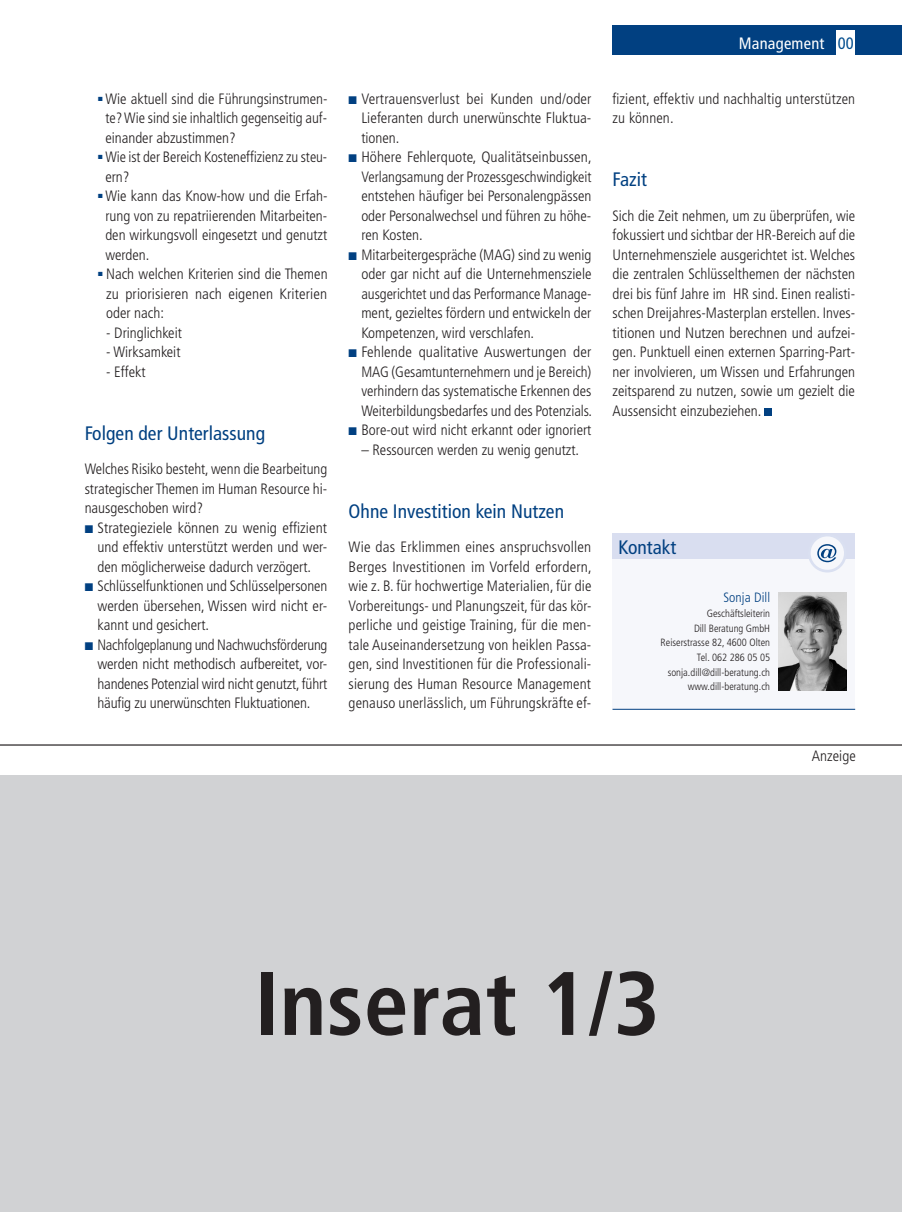
<style>
.page{position:relative;width:902px;height:1212px;background:#fff}
.page>*{position:absolute;margin:0;border:0;box-sizing:border-box;transform-origin:0 0}
.t1{font:700 condensed 90px "Frutiger LT Std";letter-spacing:.005em;color:#231f20}
.Zwischentitel{font:condensed 19.5px "Frutiger LT Std";letter-spacing:.005em;color:#014081}
.Kasten_Titel{font:condensed 19.5px "Frutiger LT Std";letter-spacing:.005em;color:#014081}
.Rubrik{font:condensed 16.5px "Frutiger LT Std";letter-spacing:.015em;color:#fff}
.t2{font:condensed 16.5px "Frutiger LT Std";color:#024d8e}
.Lauftext{font:300 condensed 15px/19.5px "Frutiger LT Std";color:#231f20;text-align:justify}
.Einzug_Quadrat{font:300 condensed 15px/19.5px "Frutiger LT Std";color:#231f20;text-align:justify}
.Kasten_Text{font:300 condensed 15px "Frutiger LT Std";color:#231f20}
.Name_Autor{font:300 condensed 13.5px "Frutiger LT Std";letter-spacing:.005em;color:#014081}
.Beschreib_Autor{font:300 condensed 10.5px "Frutiger LT Std";color:#231f20}
.s1{color:#014081}
</style>
<div class="page">
<div style="left:612px;top:26px;width:289px;height:29px;background:#014081"></div>
<div style="left:836px;top:31px;width:19px;height:27px;background:#fff"></div>
<div style="left:764px;top:408px;width:8px;height:8px;background:#014081"></div>
<div style="left:612px;top:533px;width:243px;height:26px;background:#d9def0"></div>
<div style="left:612px;top:559px;width:243px;height:150px;background:#f6f7fb"></div>
<hr style="left:612px;top:709px;width:243px;height:1px;background:#014081">
<img style="left:778px;top:592px;width:68px;height:98px">
<svg style="left:809px;top:536px;width:37px;height:36px"></svg>
<div style="left:0;top:775px;width:901px;height:437px;background:#d1d2d4"></div>
<hr style="left:0;top:744px;width:901px;height:2px;background:#231f20">
<p class="Lauftext" style="left:105px;top:89px;width:224px;text-indent:-7px"><sup>■</sup> Wie aktuell sind die Führungsinstrumen&shy;te? Wie sind sie inhaltlich gegenseitig auf&shy;einander abzustimmen?</p>
<p class="Lauftext" style="left:105px;top:148px;width:223px;text-indent:-7px"><sup>■</sup> Wie ist der Bereich Kosteneffizienz zu steu&shy;ern?</p>
<p class="Lauftext" style="left:105px;top:187px;width:224px;text-indent:-7px"><sup>■</sup> Wie kann das Know-how und die Erfah&shy;rung von zu repatriierenden Mitarbeiten&shy;den wirkungsvoll eingesetzt und genutzt werden.</p>
<p class="Lauftext" style="left:106px;top:265px;width:223px;text-indent:-8px"><sup>■</sup> Nach welchen Kriterien sind die Themen zu priorisieren nach eigenen Kriterien oder nach:</p>
<p class="Kasten_Text" style="left:106px;top:324px;width:77px">- Dringlichkeit</p>
<p class="Kasten_Text" style="left:106px;top:344px;width:76px">- Wirksamkeit</p>
<p class="Kasten_Text" style="left:106px;top:363px;width:41px">- Effekt</p>
<p class="Zwischentitel" style="left:85px;top:422px;width:182px">Folgen der Unterlassung</p>
<p class="Lauftext" style="left:85px;top:460px;width:244px">Welches Risiko besteht, wenn die Bearbeitung strategischer Themen im Human Resource hi&shy;nausgeschoben wird?</p>
<p class="Einzug_Quadrat" style="left:97px;top:518px;width:231px;text-indent:-13px"><span class="s1">■</span> Strategieziele können zu wenig effizient und effektiv unterstützt werden und wer&shy;den möglicherweise dadurch verzögert.</p>
<p class="Einzug_Quadrat" style="left:97px;top:577px;width:231px;text-indent:-13px"><span class="s1">■</span> Schlüsselfunktionen und Schlüsselpersonen werden übersehen, Wissen wird nicht er&shy;kannt und gesichert.</p>
<p class="Einzug_Quadrat" style="left:97px;top:635px;width:231px;text-indent:-13px"><span class="s1">■</span> Nachfolgeplanung und Nachwuchsförderung werden nicht methodisch aufbereitet, vor&shy;handenes Potenzial wird nicht genutzt, führt häufig zu unerwünschten Fluktuationen.</p>
<p class="Einzug_Quadrat" style="left:361px;top:89px;width:232px;text-indent:-13px"><span class="s1">■</span> Vertrauensverlust bei Kunden und/oder Lieferanten durch unerwünschte Fluktua&shy;tionen.</p>
<p class="Einzug_Quadrat" style="left:361px;top:148px;width:232px;text-indent:-13px"><span class="s1">■</span> Höhere Fehlerquote, Qualitätseinbussen, Verlangsamung der Prozessgeschwindigkeit entstehen häufiger bei Personalengpässen oder Personalwechsel und führen zu höhe&shy;ren Kosten.</p>
<p class="Einzug_Quadrat" style="left:361px;top:245px;width:232px;text-indent:-13px"><span class="s1">■</span> Mitarbeitergespräche (MAG) sind zu wenig oder gar nicht auf die Unternehmensziele ausgerichtet und das Performance Manage&shy;ment, gezieltes fördern und entwickeln der Kompetenzen, wird verschlafen.</p>
<p class="Einzug_Quadrat" style="left:361px;top:343px;width:232px;text-indent:-13px"><span class="s1">■</span> Fehlende qualitative Auswertungen der MAG (Gesamtunternehmern und je Bereich) verhindern das systematische Erkennen des Weiterbildungsbedarfes und des Potenzials.</p>
<p class="Einzug_Quadrat" style="left:348px;top:421px;width:244px"><span class="s1">■</span> Bore-out wird nicht erkannt oder ignoriert</p>
<p class="Einzug_Quadrat" style="left:361px;top:440px;width:219px">– Ressourcen werden zu wenig genutzt.</p>
<p class="Zwischentitel" style="left:348px;top:500px;width:217px">Ohne Investition kein Nutzen</p>
<p class="Lauftext" style="left:348px;top:538px;width:245px">Wie das Erklimmen eines anspruchsvollen Berges Investitionen im Vorfeld erfordern, wie z. B. für hochwertige Materialien, für die Vorbereitungs- und Planungszeit, für das kör&shy;perliche und geistige Training, für die men&shy;tale Auseinandersetzung von heiklen Passa&shy;gen, sind Investitionen für die Professionali&shy;sierung des Human Resource Management genauso unerlässlich, um Führungskräfte ef-</p>
<p class="Rubrik" style="left:738px;top:33px;width:87px">Management</p>
<p class="t2" style="left:837px;top:33px;width:17px">00</p>
<p class="Lauftext" style="left:612px;top:89px;width:244px">fizient, effektiv und nachhaltig unterstützen zu können.</p>
<p class="Zwischentitel" style="left:612px;top:168px;width:36px">Fazit</p>
<p class="Lauftext" style="left:612px;top:206px;width:244px">Sich die Zeit nehmen, um zu überprüfen, wie fokussiert und sichtbar der HR-Bereich auf die Unternehmensziele ausgerichtet ist. Welches die zentralen Schlüsselthemen der nächsten drei bis fünf Jahre im HR sind. Einen realisti&shy;schen Dreijahres-Masterplan erstellen. Inves&shy;titionen und Nutzen berechnen und aufzei&shy;gen. Punktuell einen externen Sparring-Part&shy;ner involvieren, um Wissen und Erfahrungen zeitsparend zu nutzen, sowie um gezielt die Aussensicht einzubeziehen.</p>
<p class="Kasten_Titel" style="left:618px;top:535px;width:59px">Kontakt</p>
<p class="Name_Autor" style="left:723px;top:590px;width:48px">Sonja Dill</p>
<p class="Beschreib_Autor" style="left:706px;top:607px;width:65px">Geschäftsleiterin</p>
<p class="Beschreib_Autor" style="left:694px;top:622px;width:78px">Dill Beratung GmbH</p>
<p class="Beschreib_Autor" style="left:660px;top:637px;width:111px">Reiserstrasse 82, 4600 Olten</p>
<p class="Beschreib_Autor" style="left:696px;top:651px;width:75px">Tel. 062 286 05 05</p>
<p class="Beschreib_Autor" style="left:667px;top:666px;width:104px">sonja.dill@dill-beratung.ch</p>
<p class="Beschreib_Autor" style="left:687px;top:681px;width:84px">www.dill-beratung.ch</p>
<p class="Lauftext" style="left:811px;top:746px;width:45px">Anzeige</p>
<p class="t1" style="left:254px;top:950px;width:407px">Inserat 1/3</p>
</div>
